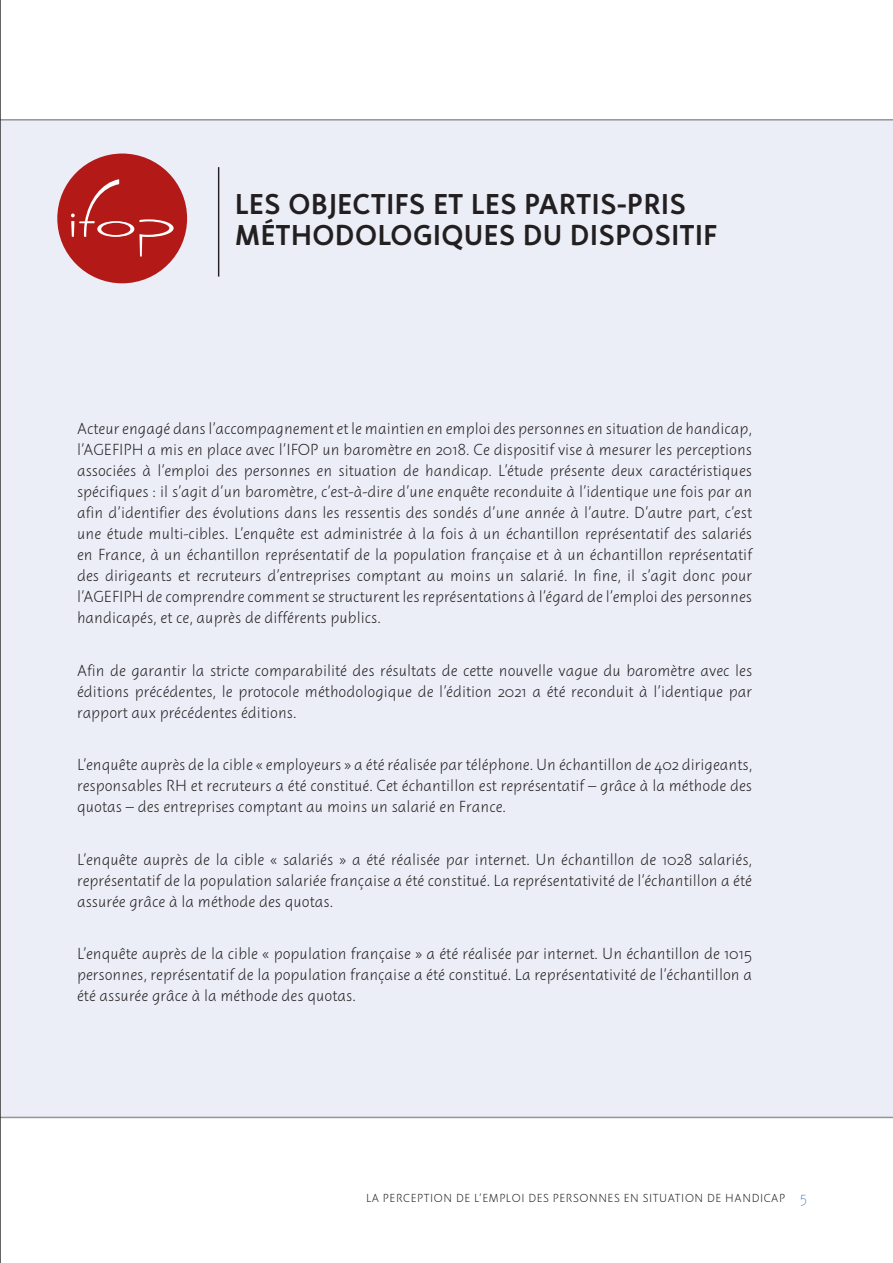
<style>
.page{position:relative;width:893px;height:1263px;background:#fff}
.page>*{position:absolute;margin:0;border:0;box-sizing:border-box;transform-origin:0 0}
.Titre_méthodologie{font:29.55px/31.5px "Instant W01 4 Slow";letter-spacing:.02em;color:#231f20}
.body{font:16.5px/21px "Instant W01 2 Quick";color:#231f20;text-align:justify}
.t1{font:12px "Instant W01 2 Quick";letter-spacing:.05em;color:#231f20}
.s1{font-family:"Instant W01 1 Vivid";font-size:15px;color:#135aaa}
</style>
<div class="page">
<div style="left:0;top:119px;width:893px;height:998px;background:#ebeef7"></div>
<hr style="left:0;top:1117px;width:893px;height:1px;background:#939598">
<hr style="left:0;top:119px;width:893px;height:2px;background:#939598">
<hr style="left:218px;top:167px;width:1px;height:110px;background:#231f20">
<div style="left:57px;top:154px;width:130px;height:129px;background:#b31a17;border-radius:50%"></div>
<svg style="left:71px;top:179px;width:103px;height:78px"></svg>
<hr style="left:0;top:0;width:1px;height:1263px;background:#231f20">
<h1 class="Titre_méthodologie" style="left:235px;top:188px;width:483px">LES OBJECTIFS ET LES PARTIS-PRIS<br>MÉTHODOLOGIQUES DU DISPOSITIF</h1>
<p class="body" style="left:77px;top:418px;width:677px">Acteur engagé dans l’accompagnement et le maintien en emploi des personnes en situation de handicap, l’AGEFIPH a mis en place avec l’IFOP un baromètre en 2018. Ce dispositif vise à mesurer les perceptions associées à l’emploi des personnes en situation de handicap. L’étude présente deux caractéristiques spécifiques : il s’agit d’un baromètre, c’est-à-dire d’une enquête reconduite à l’identique une fois par an afin d’identifier des évolutions dans les ressentis des sondés d’une année à l’autre. D’autre part, c’est une étude multi-cibles. L’enquête est administrée à la fois à un échantillon représentatif des salariés en France, à un échantillon représentatif de la population française et à un échantillon représentatif des dirigeants et recruteurs d’entreprises comptant au moins un salarié. In fine, il s’agit donc pour l’AGEFIPH de comprendre comment se structurent les représentations à l’égard de l’emploi des personnes handicapés, et ce, auprès de différents publics.</p>
<p class="body" style="left:77px;top:660px;width:677px">Afin de garantir la stricte comparabilité des résultats de cette nouvelle vague du baromètre avec les éditions précédentes, le protocole méthodologique de l’édition 2021 a été reconduit à l’identique par rapport aux précédentes éditions.</p>
<p class="body" style="left:77px;top:754px;width:677px">L’enquête auprès de la cible « employeurs » a été réalisée par téléphone. Un échantillon de 402 dirigeants, responsables RH et recruteurs a été constitué. Cet échantillon est représentatif – grâce à la méthode des quotas – des entreprises comptant au moins un salarié en France.</p>
<p class="body" style="left:77px;top:849px;width:676px">L’enquête auprès de la cible « salariés » a été réalisée par internet. Un échantillon de 1028 salariés, représentatif de la population salariée française a été constitué. La représentativité de l’échantillon a été assurée grâce à la méthode des quotas.</p>
<p class="body" style="left:77px;top:943px;width:677px">L’enquête auprès de la cible « population française » a été réalisée par internet. Un échantillon de 1015 personnes, représentatif de la population française a été constitué. La représentativité de l’échantillon a été assurée grâce à la méthode des quotas.</p>
<p class="t1" style="left:366px;top:1192px;width:442px">LA PERCEPTION DE L’EMPLOI DES PERSONNES EN SITUATION DE HANDICAP <span class="s1">5</span></p>
</div>
